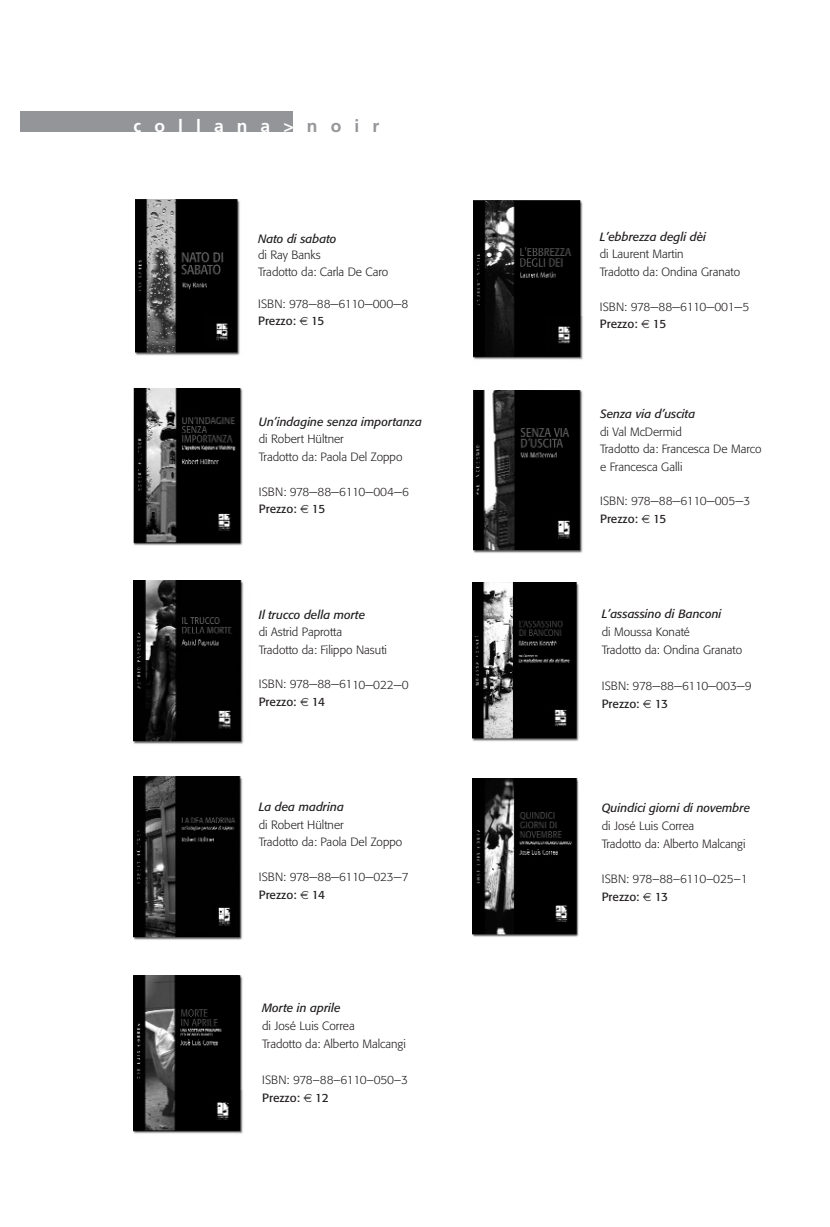
<style>
.page{position:relative;width:830px;height:1227px;background:#fff}
.page>*{position:absolute;margin:0;border:0;box-sizing:border-box;transform-origin:0 0}
.t1{font:700 17.4px "Frutiger";letter-spacing:.75em;color:#fff}
.t2{font:300 11.8px/17.4px "Formata";color:#231f20}
.t3{font:italic 11.8px "Formata";color:#231f20}
.t4{font:300 11.8px "Formata";letter-spacing:-.02em;color:#231f20}
.t5{font:11.8px "Formata";color:#231f20}
.t6{font:300 11.8px "Formata";letter-spacing:-.04em;color:#231f20}
.s1{color:#939598}
</style>
<div class="page">
<div style="left:20px;top:111px;width:273px;height:21px;background:#939598"></div>
<img style="left:473px;top:390px;width:110px;height:163px">
<img style="left:473px;top:200px;width:110px;height:160px">
<img style="left:134px;top:776px;width:109px;height:164px">
<img style="left:473px;top:778px;width:106px;height:159px">
<img style="left:134px;top:388px;width:109px;height:158px">
<img style="left:136px;top:200px;width:104px;height:156px">
<img style="left:134px;top:580px;width:110px;height:164px">
<img style="left:473px;top:582px;width:106px;height:159px">
<img style="left:133px;top:975px;width:110px;height:159px">
<h1 class="t1" style="left:134px;top:119px;width:247px">collana&gt;<span class="s1">noir</span></h1>
<p class="t3" style="left:258px;top:233px;width:80px">Nato di sabato</p>
<p class="t2" style="left:258px;top:248px;width:132px;line-height:16.4px">di Ray Banks<br>Tradotto da: Carla De Caro</p>
<p class="t2" style="left:258px;top:296px;width:152px">ISBN: 978−88−6110−000−8</p>
<p class="t5" style="left:258px;top:316px;width:39px">Prezzo:</p>
<p class="t5" style="left:311px;top:316px;width:15px">15</p>
<p class="t3" style="left:259px;top:416px;width:165px">Un’indagine senza importanza</p>
<p class="t2" style="left:259px;top:431px;width:145px">di Robert Hültner<br>Tradotto da: Paola Del Zoppo</p>
<p class="t2" style="left:259px;top:484px;width:152px">ISBN: 978−88−6110−004−6</p>
<p class="t5" style="left:259px;top:504px;width:39px">Prezzo:</p>
<p class="t5" style="left:312px;top:504px;width:15px">15</p>
<p class="t3" style="left:259px;top:609px;width:108px">Il trucco della morte</p>
<p class="t2" style="left:259px;top:624px;width:130px">di Astrid Paprotta<br>Tradotto da: Filippo Nasuti</p>
<p class="t4" style="left:259px;top:679px;width:151px">ISBN: 978−88−6110−022−0</p>
<p class="t5" style="left:259px;top:697px;width:39px">Prezzo:</p>
<p class="t5" style="left:312px;top:697px;width:15px">14</p>
<p class="t3" style="left:259px;top:802px;width:87px">La dea madrina</p>
<p class="t2" style="left:259px;top:817px;width:145px">di Robert Hültner<br>Tradotto da: Paola Del Zoppo</p>
<p class="t4" style="left:259px;top:872px;width:151px">ISBN: 978−88−6110−023−7</p>
<p class="t5" style="left:259px;top:889px;width:39px">Prezzo:</p>
<p class="t5" style="left:312px;top:889px;width:15px">14</p>
<p class="t3" style="left:262px;top:1002px;width:80px">Morte in aprile</p>
<p class="t2" style="left:262px;top:1018px;width:145px;line-height:18px">di José Luis Correa<br>Tradotto da: Alberto Malcangi</p>
<p class="t4" style="left:262px;top:1074px;width:147px">ISBN: 978–88–6110–050–3</p>
<p class="t5" style="left:262px;top:1092px;width:39px">Prezzo:</p>
<p class="t5" style="left:315px;top:1092px;width:15px">12</p>
<p class="t3" style="left:600px;top:231px;width:108px">L’ebbrezza degli dèi</p>
<p class="t2" style="left:600px;top:246px;width:142px">di Laurent Martin<br>Tradotto da: Ondina Granato</p>
<p class="t6" style="left:600px;top:301px;width:151px">ISBN: 978−88−6110−001−5</p>
<p class="t5" style="left:600px;top:319px;width:39px">Prezzo:</p>
<p class="t5" style="left:653px;top:319px;width:15px">15</p>
<p class="t3" style="left:600px;top:409px;width:97px">Senza via d’uscita</p>
<p class="t2" style="left:600px;top:424px;width:163px">di Val McDermid<br>Tradotto da: Francesca De Marco e Francesca Galli</p>
<p class="t2" style="left:600px;top:493px;width:152px">ISBN: 978−88−6110−005−3</p>
<p class="t5" style="left:600px;top:514px;width:39px">Prezzo:</p>
<p class="t5" style="left:653px;top:514px;width:15px">15</p>
<p class="t3" style="left:602px;top:608px;width:121px">L’assassino di Banconi</p>
<p class="t2" style="left:602px;top:623px;width:142px;line-height:18px">di Moussa Konaté<br>Tradotto da: Ondina Granato</p>
<p class="t2" style="left:602px;top:678px;width:152px">ISBN: 978−88−6110−003−9</p>
<p class="t5" style="left:602px;top:698px;width:39px">Prezzo:</p>
<p class="t5" style="left:655px;top:698px;width:15px">13</p>
<p class="t3" style="left:602px;top:802px;width:150px">Quindici giorni di novembre</p>
<p class="t2" style="left:602px;top:817px;width:145px;line-height:18px">di José Luis Correa<br>Tradotto da: Alberto Malcangi</p>
<p class="t4" style="left:602px;top:874px;width:147px">ISBN: 978–88–6110–025–1</p>
<p class="t5" style="left:602px;top:892px;width:39px">Prezzo:</p>
<p class="t5" style="left:655px;top:892px;width:15px">13</p>
</div>
